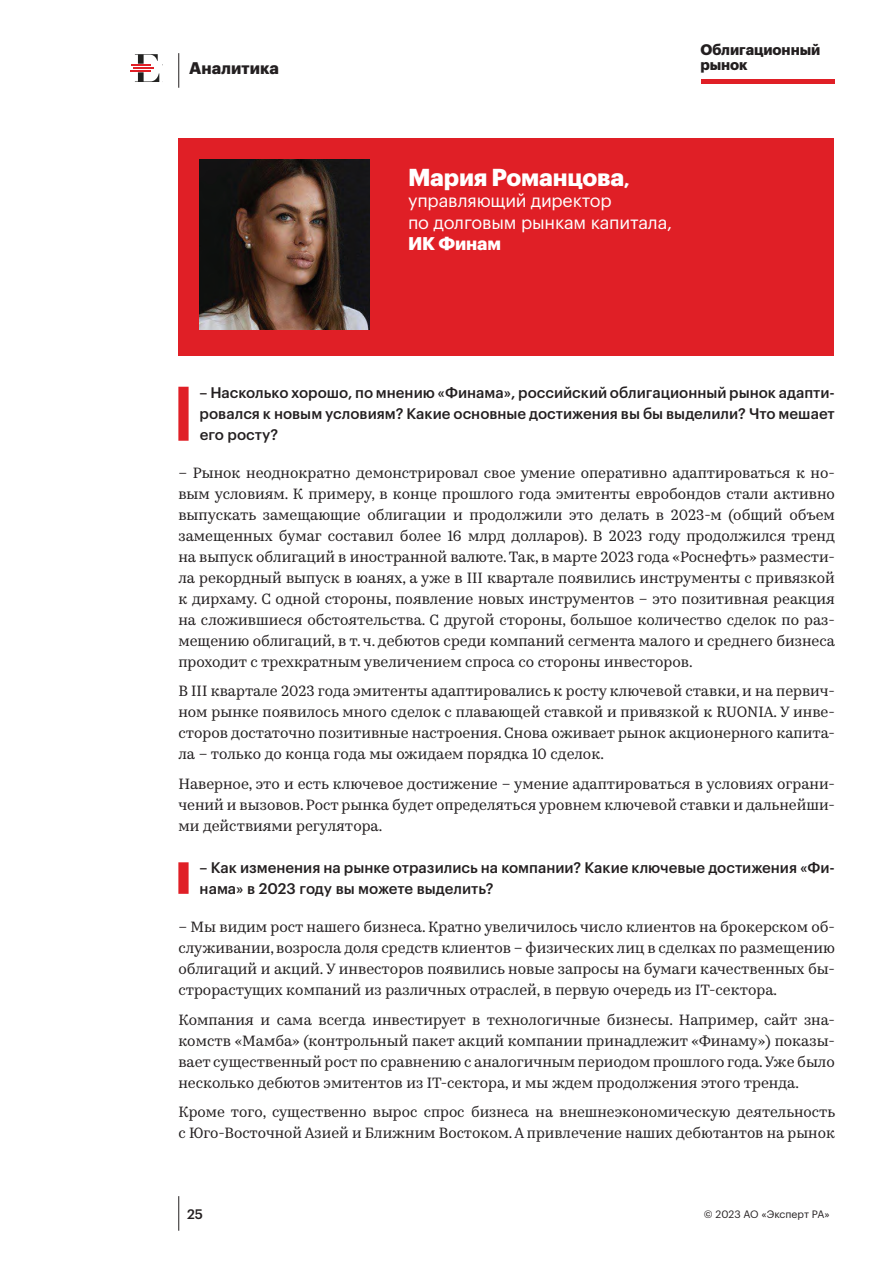
<style>
.page{position:relative;width:893px;height:1263px;background:#fff}
.page>*{position:absolute;margin:0;border:0;box-sizing:border-box;transform-origin:0 0}
.t1{font:700 24px "Graphik LC";letter-spacing:-.01em;color:#fff}
.t2{font:18px/21.6px "Graphik LC";letter-spacing:-.01em;color:#fff}
.t3{font:700 18px "Graphik LC";letter-spacing:-.01em;color:#fff}
.t4{font:700 16.5px "Graphik LC";color:#231f20}
.t5{font:15px/21px "Kazimir Text";color:#231f20;text-align:justify}
.t6{font:500 15px/21px "Graphik LC";color:#231f20;text-align:justify}
.t7{font:700 15px/14.7px "Graphik LC";letter-spacing:-.005em;color:#231f20}
.t8{font:500 13.5px "Graphik LC";color:#231f20}
.t9{font:10.5px "Graphik LC";color:#231f20}
.s1{font-size:18px}
</style>
<div class="page">
<hr style="left:130px;top:70px;width:21px;height:2px;background:#e01f26">
<hr style="left:133px;top:67px;width:21px;height:2px;background:#e01f26">
<svg style="left:131px;top:54px;width:27px;height:12px"></svg>
<svg style="left:135px;top:72px;width:24px;height:10px"></svg>
<hr style="left:178px;top:53px;width:1px;height:35px;background:#231f20">
<hr style="left:178px;top:1196px;width:1px;height:35px;background:#231f20">
<hr style="left:701px;top:79px;width:133px;height:4px;background:#e01f26">
<div style="left:178px;top:387px;width:11px;height:54px;background:#e01f26"></div>
<div style="left:178px;top:862px;width:11px;height:32px;background:#e01f26"></div>
<div style="left:178px;top:138px;width:656px;height:217px;background:#e01f26"></div>
<img style="left:200px;top:159px;width:170px;height:171px">
<p class="t4" style="left:189px;top:56px;width:91px">Аналитика</p>
<p class="t7" style="left:700px;top:41px;width:122px">Облигационный рынок</p>
<h1 class="t1" style="left:408px;top:158px;width:223px">Мария Романцова<span class="s1">,</span></h1>
<p class="t2" style="left:408px;top:188px;width:266px">управляющий директор<br>по долговым рынкам капитала,</p>
<p class="t3" style="left:408px;top:230px;width:95px">ИК Финам</p>
<p class="t6" style="left:200px;top:381px;width:637px">– Насколько хорошо, по мнению «Финама», российский облигационный рынок адапти&shy;ровался к новым условиям? Какие основные достижения вы бы выделили? Что мешает его росту?</p>
<p class="t5" style="left:178px;top:461px;width:658px">– Рынок неоднократно демонстрировал свое умение оперативно адаптироваться к но‑ вым условиям. К примеру, в конце прошлого года эмитенты евробондов стали активно выпускать замещающие облигации и продолжили это делать в 2023-м (общий объем замещенных бумаг составил более 16 млрд долларов). В 2023 году продолжился тренд на выпуск облигаций в иностранной валюте. Так, в марте 2023 года «Роснефть» размести‑ ла рекордный выпуск в юанях, а уже в III квартале появились инструменты с привязкой к дирхаму. С одной стороны, появление новых инструментов – это позитивная реакция на сложившиеся обстоятельства. С другой стороны, большое количество сделок по раз‑ мещению облигаций, в т. ч. дебютов среди компаний сегмента малого и среднего бизнеса проходит с трехкратным увеличением спроса со стороны инвесторов.</p>
<p class="t5" style="left:178px;top:680px;width:658px">В III квартале 2023 года эмитенты адаптировались к росту ключевой ставки, и на первич‑ ном рынке появилось много сделок с плавающей ставкой и привязкой к RUONIA. У инве‑ сторов достаточно позитивные настроения. Снова оживает рынок акционерного капита‑ ла – только до конца года мы ожидаем порядка 10 сделок.</p>
<p class="t5" style="left:178px;top:772px;width:658px">Наверное, это и есть ключевое достижение – умение адаптироваться в условиях ограни‑ чений и вызовов. Рост рынка будет определяться уровнем ключевой ставки и дальнейши‑ ми действиями регулятора.</p>
<p class="t6" style="left:200px;top:856px;width:637px">– Как изменения на рынке отразились на компании? Какие ключевые достижения «Фи&shy;нама» в 2023 году вы можете выделить?</p>
<p class="t5" style="left:178px;top:915px;width:658px">– Мы видим рост нашего бизнеса. Кратно увеличилось число клиентов на брокерском об‑ служивании, возросла доля средств клиентов – физических лиц в сделках по размещению облигаций и акций. У инвесторов появились новые запросы на бумаги качественных бы‑ строрастущих компаний из различных отраслей, в первую очередь из IT-сектора.</p>
<p class="t5" style="left:178px;top:1008px;width:658px">Компания и сама всегда инвестирует в технологичные бизнесы. Например, сайт зна‑ комств «Мамба» (контрольный пакет акций компании принадлежит «Финаму») показы‑ вает существенный рост по сравнению с аналогичным периодом прошлого года. Уже было несколько дебютов эмитентов из IT-сектора, и мы ждем продолжения этого тренда.</p>
<p class="t5" style="left:178px;top:1100px;width:658px">Кроме того, существенно вырос спрос бизнеса на внешнеэкономическую деятельность с Юго-Восточной Азией и Ближним Востоком. А привлечение наших дебютантов на рынок</p>
<p class="t8" style="left:187px;top:1204px;width:17px">25</p>
<p class="t9" style="left:704px;top:1206px;width:127px">© 2023 АО «Эксперт РА»</p>
</div>
